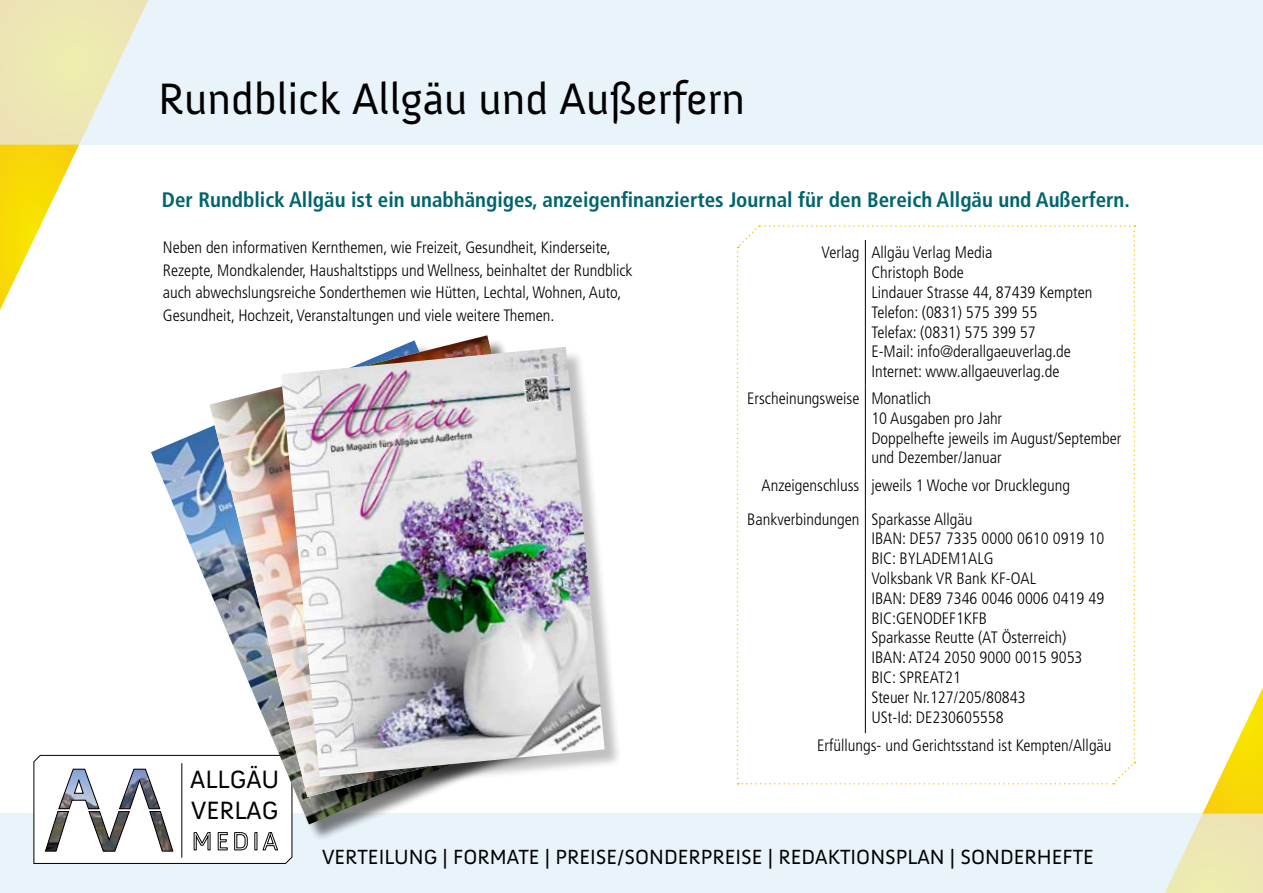
<style>
.page{position:relative;width:1263px;height:893px;background:#fff}
.page>*{position:absolute;margin:0;border:0;box-sizing:border-box;transform-origin:0 0}
.t1{font:45px "Anivers";color:#000}
.t2{font:25.65px/30.8px "Anivers";color:#000}
.t3{font:700 condensed 21px "Frutiger LT Std";color:#00656b}
.t4{font:21px "Anivers";color:#000}
.t5{font:300 condensed 16.5px/19.8px "Frutiger LT Std";color:#000}
</style>
<div class="page">
<div style="left:0;top:0;width:1263px;height:145px;background:#e9f3fa"></div>
<div style="left:0;top:813px;width:1263px;height:80px;background:#e9f3fa"></div>
<svg style="left:0;top:0;width:148px;height:310px"></svg>
<svg style="left:33px;top:754px;width:260px;height:110px"></svg>
<hr style="left:181px;top:763px;width:1px;height:95px;background:#000">
<svg style="left:737px;top:225px;width:526px;height:668px"></svg>
<div style="left:154px;top:344px;width:436px;height:498px;background:#000;opacity:.5"></div>
<img style="left:151px;top:344px;width:421px;height:480px">
<div style="left:212px;top:338px;width:391px;height:477px;background:#000;opacity:.5"></div>
<img style="left:209px;top:335px;width:376px;height:462px">
<div style="left:284px;top:350px;width:339px;height:445px;background:#000;opacity:.25"></div>
<img style="left:281px;top:347px;width:324px;height:430px">
<hr style="left:865px;top:240px;width:1px;height:146px;background:#000">
<hr style="left:865px;top:386px;width:1px;height:87px;background:#000">
<hr style="left:865px;top:473px;width:1px;height:33px;background:#000">
<hr style="left:865px;top:506px;width:1px;height:227px;background:#000">
<h1 class="t1" style="left:158px;top:74px;width:589px">Rundblick Allgäu und Außerfern</h1>
<p class="t3" style="left:162px;top:187px;width:970px">Der Rundblick Allgäu ist ein unabhängiges, anzeigenfinanziertes Journal für den Bereich Allgäu und Außerfern.</p>
<p class="t5" style="left:163px;top:237px;width:471px;line-height:22.5px">Neben den informativen Kernthemen, wie Freizeit, Gesundheit, Kinderseite, Rezepte, Mondkalender, Haushaltstipps und Wellness, beinhaltet der Rundblick auch abwechslungsreiche Sonderthemen wie Hütten, Lechtal, Wohnen, Auto, Gesundheit, Hochzeit, Veranstaltungen und viele weitere Themen.</p>
<p class="t5" style="left:871px;top:243px;width:223px;text-indent:-50px">Verlag Allgäu Verlag Media<br>Christoph Bode<br>Lindauer Strasse 44, 87439 Kempten<br>Telefon: (0831) 575 399 55<br>Telefax: (0831) 575 399 57<br>E-Mail: info@derallgaeuverlag.de<br>Internet: www.allgaeuverlag.de</p>
<p class="t5" style="left:871px;top:389px;width:252px;text-indent:-124px">Erscheinungsweise Monatlich<br>10 Ausgaben pro Jahr<br>Doppelhefte jeweils im August/September und Dezember/Januar</p>
<p class="t5" style="left:747px;top:469px;width:324px;line-height:33.3px;text-indent:14px">Anzeigenschluss jeweils 1 Woche vor Drucklegung<br>Bankverbindungen Sparkasse Allgäu</p>
<p class="t5" style="left:871px;top:529px;width:234px">IBAN: DE57 7335 0000 0610 0919 10<br>BIC: BYLADEM1ALG<br>Volksbank VR Bank KF-OAL<br>IBAN: DE89 7346 0046 0006 0419 49<br>BIC:GENODEF1KFB<br>Sparkasse Reutte (AT Österreich)<br>IBAN: AT24 2050 9000 0015 9053<br>BIC: SPREAT21<br>Steuer Nr.127/205/80843<br>USt-Id: DE230605558</p>
<p class="t5" style="left:817px;top:736px;width:296px">Erfüllungs- und Gerichtsstand ist Kempten/Allgäu</p>
<h2 class="t2" style="left:190px;top:765px;width:91px">Allgäu<br>Verlag</h2>
<p class="t4" style="left:322px;top:845px;width:770px">VERTEILU NG | FORMATE | PREISE/SONDERPREISE | REDAKTIONSPLAN | SONDERHEFTE</p>
</div>
